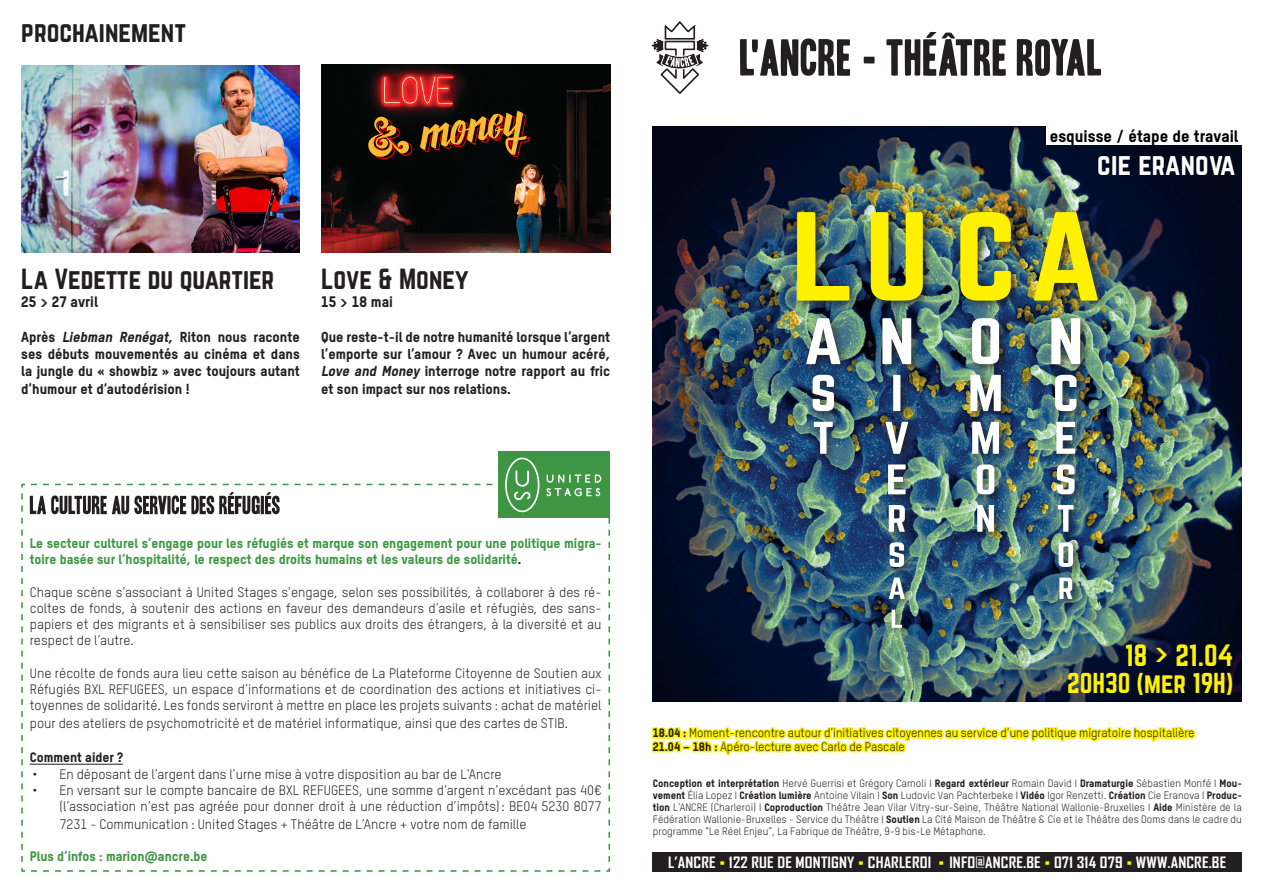
<style>
.page{position:relative;width:1263px;height:893px;background:#fff}
.page>*{position:absolute;margin:0;border:0;box-sizing:border-box;transform-origin:0 0}
.t1{font:27px "Norwester";letter-spacing:.01em;color:#fff}
.t2{font:27px "Norwester";color:#fff101}
.t3{font:25.5px "Norwester";color:#231f20}
.t4{font:25.2px "Norwester";color:#fff101}
.t5{font:800 16.65px "TSTAR";color:#000}
.t6{font:700 15px "Agency FB";letter-spacing:.01em;color:#fff;scale:1.1 1}
.t7{font:800 15px "TSTAR";color:#231f20}
.t8{font:800 14.25px/17.4px "TSTAR";color:#231f20;text-align:justify}
.t9{font:13.5px/16.2px "TSTAR";color:#231f20;text-align:justify}
.t10{font:800 13.5px/16.2px "TSTAR";color:#3e9543}
.t11{font:800 13.5px "TSTAR";color:#231f20}
.t12{font:12px "TSTAR";color:#231f20}
.t13{font:10.5px/12px "TSTAR";color:#231f20;text-align:justify}
.s1{font-style:italic}
.s2{color:#231f20}
.s3{font-family:"TSTAR";font-weight:800}
.s4{font-weight:800}
.s5{font-family:"Arial";font-weight:400;color:#fff101}
</style>
<div class="page">
<div style="left:652px;top:852px;width:590px;height:20px;background:#231f20"></div>
<div style="left:499px;top:451px;width:111px;height:67px;background:#3e9543"></div>
<svg style="left:21px;top:457px;width:589px;height:415px"></svg>
<img style="left:653px;top:127px;width:589px;height:574px">
<div style="left:792px;top:207px;width:316px;height:432px;background:#231f20;opacity:.75"></div>
<svg style="left:892px;top:610px;width:10px;height:18px"></svg>
<svg style="left:1059px;top:578px;width:13px;height:21px"></svg>
<svg style="left:889px;top:578px;width:16px;height:21px"></svg>
<svg style="left:1058px;top:542px;width:15px;height:25px"></svg>
<svg style="left:889px;top:542px;width:15px;height:25px"></svg>
<svg style="left:1058px;top:505px;width:16px;height:27px"></svg>
<svg style="left:977px;top:505px;width:17px;height:27px"></svg>
<svg style="left:889px;top:505px;width:16px;height:27px"></svg>
<svg style="left:1057px;top:464px;width:17px;height:30px"></svg>
<svg style="left:977px;top:464px;width:17px;height:30px"></svg>
<svg style="left:888px;top:464px;width:17px;height:30px"></svg>
<svg style="left:1056px;top:422px;width:19px;height:32px"></svg>
<svg style="left:972px;top:422px;width:27px;height:32px"></svg>
<svg style="left:885px;top:422px;width:23px;height:32px"></svg>
<svg style="left:814px;top:422px;width:19px;height:32px"></svg>
<svg style="left:1055px;top:375px;width:21px;height:36px"></svg>
<svg style="left:970px;top:375px;width:31px;height:36px"></svg>
<div style="left:893px;top:375px;width:7px;height:36px;background:#fff"></div>
<svg style="left:813px;top:375px;width:21px;height:36px"></svg>
<svg style="left:1051px;top:318px;width:29px;height:46px"></svg>
<svg style="left:972px;top:318px;width:27px;height:46px"></svg>
<svg style="left:882px;top:318px;width:29px;height:46px"></svg>
<svg style="left:806px;top:318px;width:34px;height:46px"></svg>
<img style="left:1034px;top:212px;width:64px;height:89px">
<img style="left:960px;top:212px;width:51px;height:89px">
<img style="left:871px;top:212px;width:52px;height:89px">
<img style="left:797px;top:212px;width:52px;height:89px">
<div style="left:1046px;top:125px;width:196px;height:20px;background:#fff"></div>
<svg style="left:651px;top:726px;width:545px;height:30px"></svg>
<img style="left:21px;top:66px;width:279px;height:187px">
<img style="left:321px;top:65px;width:289px;height:187px">
<svg style="left:368px;top:102px;width:163px;height:58px;background:#563112"></svg>
<svg style="left:652px;top:21px;width:56px;height:73px"></svg>
<svg style="left:740px;top:32px;width:361px;height:44px"></svg>
<p class="t3" style="left:21px;top:19px;width:166px">prochainement</p>
<p class="t3" style="left:21px;top:267px;width:255px">La Vedette du quartier</p>
<p class="t7" style="left:21px;top:292px;width:78px">25 &gt; 27 avril</p>
<p class="t8" style="left:21px;top:328px;width:280px">Après <span class="s1">Liebman Renégat</span>, Riton nous raconte ses débuts mouvementés au cinéma et dans la jungle du « showbiz » avec toujours autant d’humour et d’autodérision !</p>
<p class="t3" style="left:321px;top:267px;width:149px">Love &amp; Money</p>
<p class="t7" style="left:321px;top:292px;width:73px">15 &gt; 18 mai</p>
<p class="t8" style="left:321px;top:328px;width:291px">Que reste-t-il de notre humanité lorsque l’argent l’emporte sur l’amour ? Avec un humour acéré, <span class="s1">Love and Money</span> interroge notre rapport au fric et son impact sur nos relations.</p>
<p class="t5" style="left:1050px;top:125px;width:190px">esquisse / étape de travail</p>
<p class="t1" style="left:1097px;top:151px;width:140px">cie eranova</p>
<p class="t10" style="left:30px;top:535px;width:573px">Le secteur culturel s’engage pour les réfugiés et marque son engagement pour une politique migra&shy;toire basée sur l’hospitalité, le respect des droits humains et les valeurs de solidarité<span class="s2">.</span></p>
<p class="t9" style="left:30px;top:584px;width:573px">Chaque scène s’associant à United Stages s’engage, selon ses possibilités, à collaborer à des ré&shy;coltes de fonds, à soutenir des actions en faveur des demandeurs d’asile et réfugiés, des sans&shy;papiers et des migrants et à sensibiliser ses publics aux droits des étrangers, à la diversité et au respect de l’autre.</p>
<p class="t9" style="left:30px;top:665px;width:573px">Une récolte de fonds aura lieu cette saison au bénéfice de La Plateforme Citoyenne de Soutien aux Réfugiés BXL REFUGEES, un espace d’informations et de coordination des actions et initiatives ci&shy;toyennes de solidarité. Les fonds serviront à mettre en place les projets suivants : achat de matériel</p>
<p class="t9" style="left:30px;top:715px;width:540px">pour des ateliers de psychomotricité et de matériel informatique, ainsi que des cartes de STIB.</p>
<p class="t11" style="left:30px;top:749px;width:95px">Comment aider ?</p>
<p class="t9" style="left:33px;top:765px;width:471px">• En déposant de l’argent dans l’urne mise à votre disposition au bar de L’Ancre</p>
<p class="t9" style="left:33px;top:782px;width:570px;text-align:right">• En versant sur le compte bancaire de BXL REFUGEES, une somme d’argent n’excédant pas 40€ (l’association n’est pas agréée pour donner droit à une réduction d’impôts): BE04 5230 8077</p>
<p class="t9" style="left:60px;top:816px;width:469px">7231 - Communication : United Stages + Théâtre de L’Ancre + votre nom de famille</p>
<p class="t10" style="left:30px;top:848px;width:179px">Plus d’infos : marion@ancre.be</p>
<p class="t2" style="left:1125px;top:642px;width:110px">18 <span class="s3">&gt;</span> 21.04</p>
<p class="t4" style="left:1067px;top:671px;width:168px">20H30 (mer 19H)</p>
<p class="t12" style="left:653px;top:726px;width:543px"><span class="s4">18.04 :</span> Moment-rencontre autour d’initiatives citoyennes au service d’une politique migratoire hospitalière</p>
<p class="t12" style="left:653px;top:739px;width:254px"><span class="s4">21.04 – 18h :</span> Apéro-lecture avec Carlo de Pascale</p>
<p class="t13" style="left:653px;top:777px;width:591px"><span class="s4">Conception et interprétation</span> Hervé Guerrisi et Grégory Carnoli I <span class="s4">Regard extérieur</span> Romain David I <span class="s4">Dramaturgie</span> Sébastien Monfé I <span class="s4">Mou&shy;vement</span> Élia Lopez I <span class="s4">Création lumière</span> Antoine Vilain I <span class="s4">Son</span> Ludovic Van Pachterbeke I <span class="s4">Vidéo</span> Igor Renzetti. <span class="s4">Création</span> Cie Eranova I <span class="s4">Produc&shy;tion</span> L’ANCRE (Charleroi) I <span class="s4">Coproduction</span> Théâtre Jean Vilar Vitry-sur-Seine, Théâtre National Wallonie-Bruxelles I <span class="s4">Aide</span> Ministère de la Fédération Wallonie-Bruxelles - Service du Théâtre I <span class="s4">Soutien</span> La Cité Maison de Théâtre &amp; Cie et le Théâtre des Doms dans le cadre du programme “Le Réel Enjeu”, La Fabrique de Théâtre, 9-9 bis-Le Métaphone.</p>
<p class="t6" style="left:668px;top:853px;width:509px">L’ANCRE <span class="s5">▪</span> 122 RUE DE MONTIGNY <span class="s5">▪</span> CHARLEROI <span class="s5">▪</span> INFO@ANCRE.BE <span class="s5">▪</span> 071 314 079 <span class="s5">▪</span> WWW.ANCRE.BE</p>
</div>
